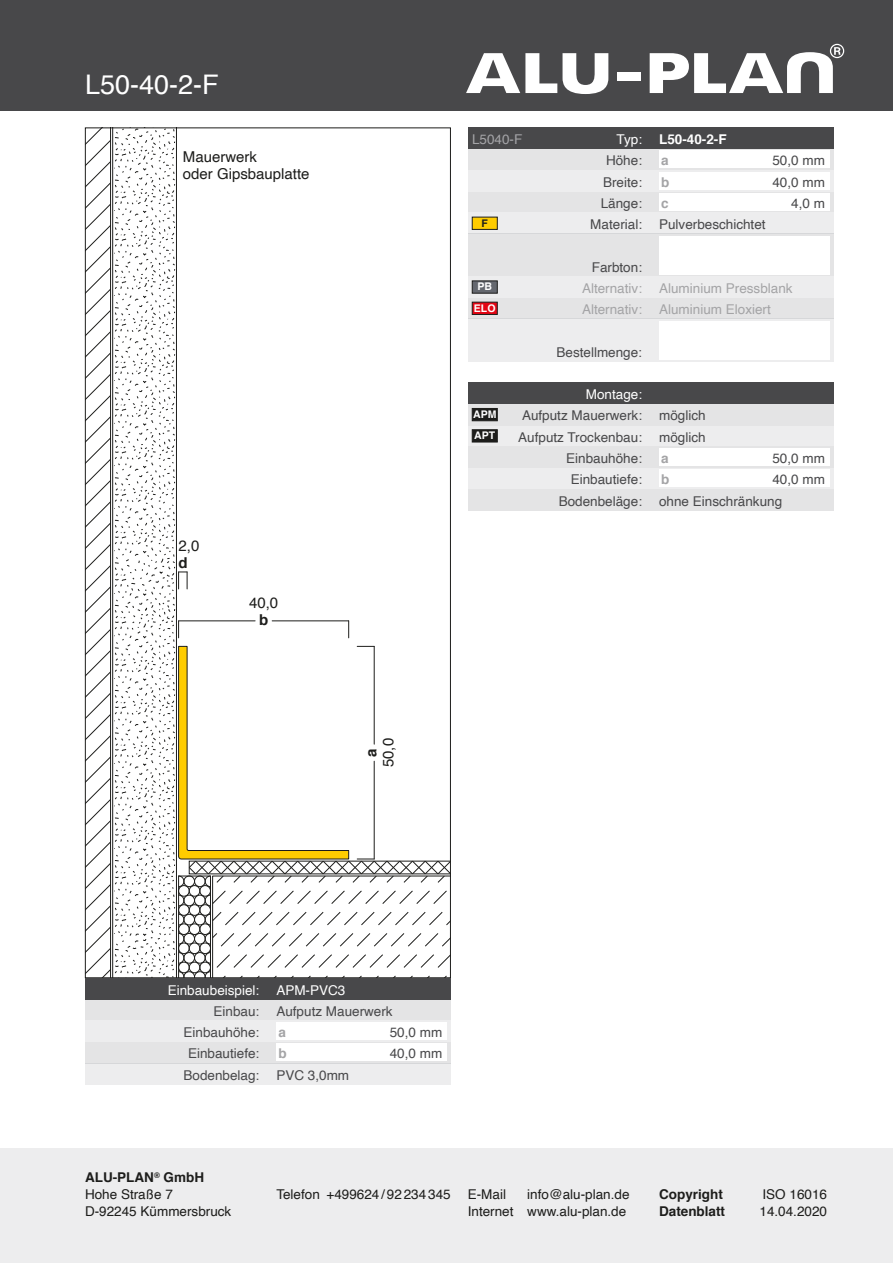
<style>
.page{position:relative;width:893px;height:1263px;background:#fff}
.page>*{position:absolute;margin:0;border:0;box-sizing:border-box;transform-origin:0 0}
.t1{font:27px "Helvetica";color:#fff}
.t2{font:15px/17px "Helvetica";color:#1d1d1b}
.t3{font:700 15px "Helvetica";color:#1d1d1b}
.t4{font:13.5px "Helvetica";color:#48484a}
.t5{font:13.5px/17px "Helvetica";color:#1d1d1b}
.t6{font:13.5px "Helvetica";color:#a4a4a6}
.t7{font:13.5px "Helvetica";color:#fff}
.t8{font:700 13.5px "Helvetica";color:#1d1d1b}
.t9{font:700 13.5px "Helvetica";color:#fff}
.t10{font:700 13.5px "Helvetica";color:#a4a4a6}
.t11{font:13.5px "Helvetica";color:#a4a4a7}
.t12{font:700 10.5px/21.3px "Helvetica";color:#fff}
.t13{font:700 10.5px "Helvetica";color:#1d1d1b}
.s1{font-weight:700}
</style>
<div class="page">
<div style="left:0;top:1148px;width:893px;height:115px;background:#ededee"></div>
<div style="left:0;top:0;width:893px;height:111px;background:#48484a"></div>
<svg style="left:87px;top:130px;width:362px;height:846px"></svg>
<div style="left:468px;top:425px;width:365px;height:21px;background:#ededee"></div>
<div style="left:468px;top:404px;width:365px;height:21px;background:#e4e4e5"></div>
<div style="left:468px;top:489px;width:365px;height:21px;background:#e4e4e5"></div>
<div style="left:468px;top:468px;width:365px;height:21px;background:#ededee"></div>
<div style="left:659px;top:470px;width:170px;height:17px;background:#fff"></div>
<div style="left:468px;top:446px;width:365px;height:22px;background:#e4e4e5"></div>
<div style="left:659px;top:449px;width:170px;height:17px;background:#fff"></div>
<div style="left:468px;top:383px;width:365px;height:21px;background:#48484a"></div>
<div style="left:85px;top:999px;width:366px;height:21px;background:#e4e4e5"></div>
<svg style="left:85px;top:1020px;width:366px;height:64px"></svg>
<div style="left:276px;top:1023px;width:170px;height:17px;background:#fff"></div>
<div style="left:85px;top:978px;width:366px;height:21px;background:#48484a"></div>
<div style="left:468px;top:191px;width:365px;height:22px;background:#e4e4e5"></div>
<div style="left:659px;top:193px;width:170px;height:17px;background:#fff"></div>
<div style="left:468px;top:170px;width:365px;height:21px;background:#ededee"></div>
<div style="left:659px;top:172px;width:170px;height:17px;background:#fff"></div>
<div style="left:468px;top:149px;width:365px;height:21px;background:#e4e4e5"></div>
<div style="left:659px;top:151px;width:170px;height:17px;background:#fff"></div>
<div style="left:468px;top:128px;width:365px;height:21px;background:#48484a"></div>
<svg style="left:468px;top:213px;width:365px;height:148px"></svg>
<div style="left:472px;top:408px;width:25px;height:13px;background:#1d1d1b;border:1px solid #1d1d1b"></div>
<div style="left:472px;top:429px;width:25px;height:13px;background:#1d1d1b;border:1px solid #1d1d1b"></div>
<div style="left:472px;top:217px;width:25px;height:13px;background:#fc0;border:1px solid #1d1d1b"></div>
<div style="left:472px;top:281px;width:25px;height:12px;background:#65686f;border:1px solid #1d1d1b"></div>
<div style="left:472px;top:302px;width:25px;height:13px;background:#e30614;border:1px solid #1d1d1b"></div>
<svg style="left:650px;top:44px;width:194px;height:49px"></svg>
<div style="left:617px;top:72px;width:23px;height:9px;background:#fff"></div>
<svg style="left:466px;top:53px;width:142px;height:41px"></svg>
<h1 class="t1" style="left:85px;top:63px;width:135px">L50-40-2-F</h1>
<p class="t2" style="left:183px;top:148px;width:128px">Mauerwerk<br>oder Gipsbauplatte</p>
<p class="t2" style="left:179px;top:538px;width:22px">2,0</p>
<p class="t3" style="left:179px;top:550px;width:11px">d</p>
<p class="t2" style="left:249px;top:594px;width:31px">40,0</p>
<p class="t3" style="left:259px;top:607px;width:11px">b</p>
<p class="t3" style="left:359px;top:757px;width:10px;rotate:-90deg">a</p>
<p class="t2" style="left:380px;top:767px;width:31px;rotate:-90deg">50,0</p>
<p class="t11" style="left:472px;top:129px;width:52px">L5040-F</p>
<p class="t7" style="left:617px;top:129px;width:27px">Typ:</p>
<p class="t9" style="left:659px;top:128px;width:69px">L50-40-2-F</p>
<p class="t4" style="left:606px;top:150px;width:38px">Höhe:</p>
<p class="t10" style="left:661px;top:150px;width:9px">a</p>
<p class="t4" style="left:772px;top:150px;width:54px">50,0 mm</p>
<p class="t4" style="left:603px;top:171px;width:41px">Breite:</p>
<p class="t10" style="left:661px;top:171px;width:10px">b</p>
<p class="t4" style="left:772px;top:171px;width:54px">40,0 mm</p>
<p class="t4" style="left:601px;top:193px;width:43px">Länge:</p>
<p class="t10" style="left:661px;top:192px;width:9px">c</p>
<p class="t4" style="left:791px;top:193px;width:35px">4,0 m</p>
<p class="t13" style="left:482px;top:214px;width:8px">F</p>
<p class="t4" style="left:590px;top:214px;width:53px">Material:</p>
<p class="t4" style="left:659px;top:214px;width:108px">Pulverbeschichtet</p>
<p class="t4" style="left:592px;top:256px;width:52px">Farbton:</p>
<p class="t12" style="left:474px;top:276px;width:23px;text-align:center">PB<br>ELO</p>
<p class="t6" style="left:582px;top:278px;width:62px">Alternativ:</p>
<p class="t6" style="left:582px;top:299px;width:62px">Alternativ:</p>
<p class="t6" style="left:659px;top:278px;width:135px">Aluminium Pressblank</p>
<p class="t6" style="left:659px;top:299px;width:113px">Aluminium Eloxiert</p>
<p class="t4" style="left:556px;top:341px;width:87px">Bestellmenge:</p>
<p class="t12" style="left:473px;top:404px;width:25px">APM<br>APT</p>
<p class="t7" style="left:586px;top:384px;width:58px">Montage:</p>
<p class="t4" style="left:518px;top:427px;width:125px">Aufputz Trockenbau:</p>
<p class="t4" style="left:659px;top:427px;width:48px">möglich</p>
<p class="t4" style="left:522px;top:405px;width:122px">Aufputz Mauerwerk:</p>
<p class="t4" style="left:659px;top:405px;width:48px">möglich</p>
<p class="t4" style="left:566px;top:448px;width:77px">Einbauhöhe:</p>
<p class="t10" style="left:661px;top:447px;width:9px">a</p>
<p class="t4" style="left:772px;top:448px;width:54px">50,0 mm</p>
<p class="t4" style="left:571px;top:469px;width:73px">Einbautiefe:</p>
<p class="t10" style="left:661px;top:469px;width:10px">b</p>
<p class="t4" style="left:772px;top:469px;width:54px">40,0 mm</p>
<p class="t4" style="left:559px;top:490px;width:85px">Bodenbeläge:</p>
<p class="t4" style="left:659px;top:490px;width:125px">ohne Einschränkung</p>
<p class="t7" style="left:168px;top:979px;width:93px">Einbaubeispiel:</p>
<p class="t4" style="left:214px;top:1001px;width:47px">Einbau:</p>
<p class="t7" style="left:276px;top:979px;width:71px">APM-PVC3</p>
<p class="t4" style="left:276px;top:1001px;width:118px">Aufputz Mauerwerk</p>
<p class="t4" style="left:184px;top:1022px;width:77px">Einbauhöhe:</p>
<p class="t10" style="left:279px;top:1021px;width:9px">a</p>
<p class="t4" style="left:390px;top:1022px;width:54px">50,0 mm</p>
<p class="t4" style="left:188px;top:1043px;width:73px">Einbautiefe:</p>
<p class="t10" style="left:279px;top:1043px;width:10px">b</p>
<p class="t4" style="left:390px;top:1043px;width:54px">40,0 mm</p>
<p class="t4" style="left:184px;top:1064px;width:77px">Bodenbelag:</p>
<p class="t4" style="left:276px;top:1064px;width:74px">PVC 3,0mm</p>
<p class="t5" style="left:85px;top:1169px;width:148px"><span class="s1">ALU-PLAN</span><sup>®</sup> <span class="s1">GmbH<br></span>Hohe Straße 7<br>D-92245 Kümmersbruck</p>
<p class="t5" style="left:276px;top:1186px;width:176px">Telefon +499624 /92234345</p>
<p class="t8" style="left:659px;top:1183px;width:65px">Copyright</p>
<p class="t5" style="left:762px;top:1186px;width:66px">ISO 16016</p>
<p class="t8" style="left:659px;top:1200px;width:68px">Datenblatt</p>
<p class="t5" style="left:759px;top:1203px;width:69px">14.04.2020</p>
<p class="t5" style="left:468px;top:1186px;width:163px;text-align:right">info@alu-plan.de<br>Internet www.alu-plan.de</p>
<p class="t5" style="left:468px;top:1186px;width:40px">E-Mail</p>
</div>
